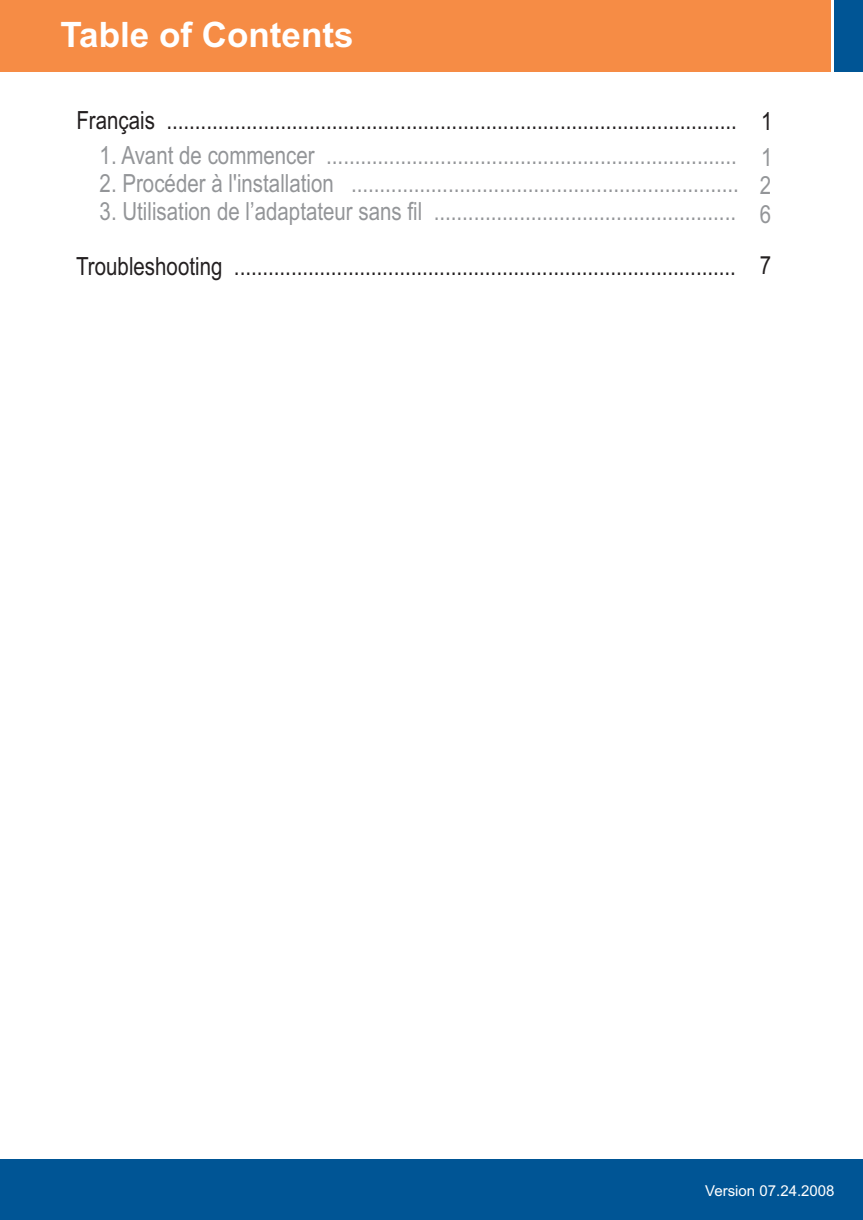
<style>
.page{position:relative;width:863px;height:1220px;background:#fff}
.page>*{position:absolute;margin:0;border:0;box-sizing:border-box;transform-origin:0 0}
.t1{font:700 35px "Arial";color:#fff}
.t2{font:25px/28.8px "Arial Narrow";color:#939598;text-align:justify}
.t3{font:25px "Arial Narrow";color:#231f20}
.t4{font:15px "Arial";color:#fff}
</style>
<div class="page">
<div style="left:0;top:1159px;width:862px;height:60px;background:#005595"></div>
<div style="left:0;top:0;width:831px;height:72px;background:#f68c45"></div>
<div style="left:833px;top:0;width:29px;height:72px;background:#005595"></div>
<h1 class="t1" style="left:60px;top:21px;width:294px">Table of Contents</h1>
<p class="t3" style="left:76px;top:111px;width:661px">Français ....................................................................................................</p>
<p class="t2" style="left:100px;top:143px;width:638px">1. Avant de commencer ........................................................................</p>
<p class="t2" style="left:100px;top:171px;width:640px">2. Procéder à l'installation ....................................................................</p>
<p class="t2" style="left:100px;top:199px;width:637px">3. Utilisation de l’adaptateur sans fil .....................................................</p>
<p class="t3" style="left:761px;top:111px;width:13px">1</p>
<p class="t2" style="left:759px;top:145px;width:14px">1<br>2<br>6</p>
<p class="t3" style="left:76px;top:256px;width:696px">Troubleshooting ........................................................................................ 7</p>
<p class="t4" style="left:705px;top:1185px;width:131px">Version 07.24.2008</p>
</div>
